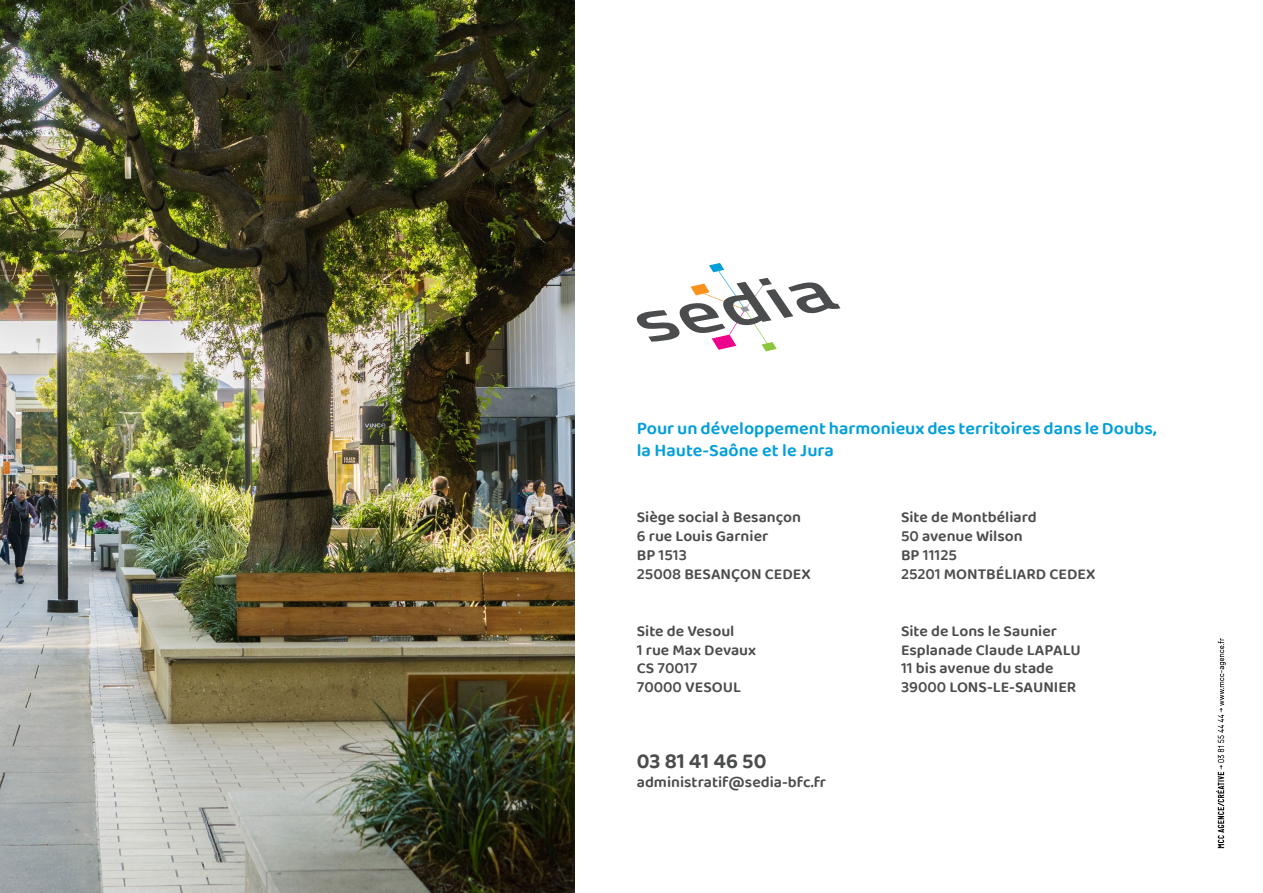
<style>
.page{position:relative;width:1263px;height:893px;background:#fff}
.page>*{position:absolute;margin:0;border:0;box-sizing:border-box;transform-origin:0 0}
.Texte_courant{font:700 21px "Baloo Bhaina 2";color:#4b4c4d}
.Titre_h4{font:600 18px/21.6px "Baloo Bhaina 2";color:#009fda}
.Texte_courant-2{font:600 15.75px "Baloo Bhaina 2";color:#4b4c4d}
</style>
<div class="page">
<img style="left:0;top:0;width:574px;height:893px">
<svg style="left:636px;top:263px;width:204px;height:88px"></svg>
<svg style="left:1216px;top:638px;width:10px;height:210px"></svg>
<p class="Titre_h4" style="left:637px;top:417px;width:521px">Pour un développement harmonieux des territoires dans le Doubs, la Haute-Saône et le Jura</p>
<p class="Texte_courant-2" style="left:637px;top:508px;width:166px">Siège social à Besançon</p>
<p class="Texte_courant-2" style="left:637px;top:526px;width:133px">6 rue Louis Garnier</p>
<p class="Texte_courant-2" style="left:637px;top:545px;width:52px">BP 1513</p>
<p class="Texte_courant-2" style="left:637px;top:564px;width:176px">25008 BESANÇON CEDEX</p>
<p class="Texte_courant-2" style="left:637px;top:621px;width:99px">Site de Vesoul</p>
<p class="Texte_courant-2" style="left:637px;top:640px;width:121px">1 rue Max Devaux</p>
<p class="Texte_courant-2" style="left:637px;top:659px;width:62px">CS 70017</p>
<p class="Texte_courant-2" style="left:637px;top:678px;width:106px">70000 VESOUL</p>
<p class="Texte_courant" style="left:637px;top:748px;width:131px">03 81 41 46 50</p>
<p class="Texte_courant-2" style="left:637px;top:772px;width:191px">administratif@sedia-bfc.fr</p>
<p class="Texte_courant-2" style="left:901px;top:508px;width:137px">Site de Montbéliard</p>
<p class="Texte_courant-2" style="left:901px;top:526px;width:123px">50 avenue Wilson</p>
<p class="Texte_courant-2" style="left:901px;top:545px;width:58px">BP 11125</p>
<p class="Texte_courant-2" style="left:901px;top:564px;width:196px">25201 MONTBÉLIARD CEDEX</p>
<p class="Texte_courant-2" style="left:901px;top:621px;width:158px">Site de Lons le Saunier</p>
<p class="Texte_courant-2" style="left:901px;top:640px;width:181px">Esplanade Claude LAPALU</p>
<p class="Texte_courant-2" style="left:901px;top:659px;width:154px">11 bis avenue du stade</p>
<p class="Texte_courant-2" style="left:901px;top:678px;width:177px">39000 LONS-LE-SAUNIER</p>
</div>
